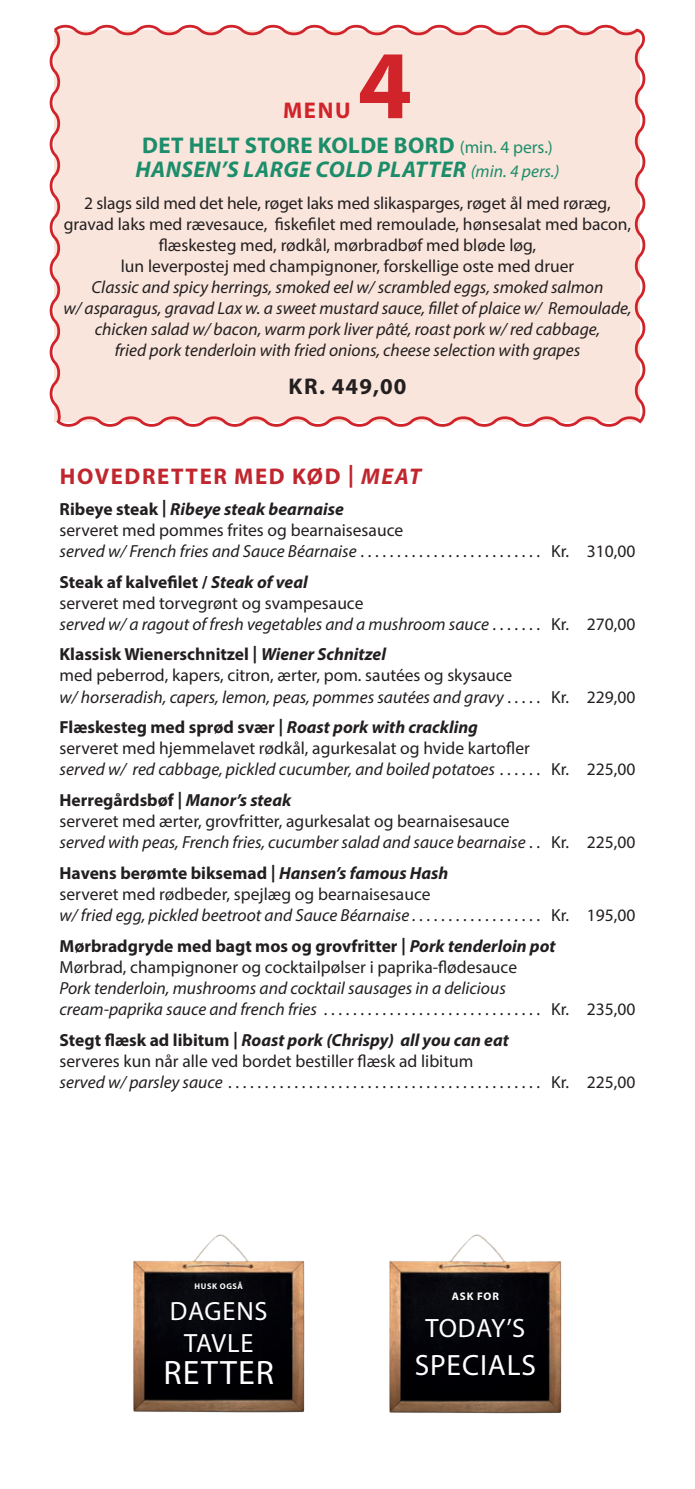
<style>
.page{position:relative;width:695px;height:1489px;background:#fff}
.page>*{position:absolute;margin:0;border:0;box-sizing:border-box;transform-origin:0 0}
.t1{font:700 98px "Myriad Pro";color:#d1232a}
.t2{font:33.95px "Myriad Pro";letter-spacing:.03em;color:#fff}
.t3{font:29.4px "Myriad Pro";letter-spacing:.03em;color:#fff}
.t4{font:26.6px "Myriad Pro";letter-spacing:.01em;color:#fff}
.t5{font:26.43px/32.2px "Myriad Pro";letter-spacing:.03em;color:#fff;text-align:center}
.t6{font:italic 700 22.75px/24.5px "Myriad Pro";letter-spacing:.02em;color:#1c8d6a}
.t7{font:700 22.75px "Myriad Pro";letter-spacing:.07em;color:#c0262d}
.t8{font:700 22.75px "Myriad Pro";letter-spacing:.05em;color:#231f20}
.t9{font:700 22.75px "Myriad Pro";color:#d1232a}
.t10{font:17.5px/21px "Myriad Pro";color:#231f20}
.t11{font:italic 17.5px/21px "Myriad Pro";color:#231f20}
.t12{font:700 17.5px/31px "Myriad Pro";color:#231f20}
.t13{font:700 11.03px "Myriad Pro";letter-spacing:.07em;color:#fff}
.t14{font:700 8.22px "Myriad Pro";letter-spacing:.07em;color:#fff}
.s1{font-style:normal}
.s2{font-weight:400;font-style:normal;font-size:17.5px}
.s3{font-weight:400;font-size:17.5px}
.s4{font-style:italic}
.s5{font-weight:700}
.s6{font-weight:700;font-style:italic}
.s7{font-weight:700;font-style:normal}
.s8{font-weight:400}
</style>
<div class="page">
<div style="left:49px;top:24px;width:597px;height:403px;background:#f9e5dc"></div>
<img style="left:389px;top:1234px;width:173px;height:180px">
<img style="left:133px;top:1234px;width:172px;height:179px">
<h1 class="t1" style="left:357px;top:21px;width:56px">4</h1>
<h3 class="t6" style="left:135px;top:132px;width:425px"><span class="s1">DET HELT STORE KOLDE BORD</span> <span class="s2">(min. 4 pers.)<br></span>HANSEN’S LARGE COLD PLATTER <span class="s3">(min. 4 pers.)</span></h3>
<p class="t10" style="left:64px;top:192px;width:568px;text-align:center">2 slags sild med det hele, røget laks med slikasparges, røget ål med røræg, gravad laks med rævesauce, fiskefilet med remoulade, hønsesalat med bacon, flæskesteg med, rødkål, mørbradbøf med bløde løg,<br>lun leverpostej med champignoner, forskellige oste med druer</p>
<p class="t11" style="left:63px;top:276px;width:569px;text-align:center">Classic and spicy herrings, smoked eel w/ scrambled eggs, smoked salmon<br>w/ asparagus, gravad Lax w. a sweet mustard sauce, fillet of plaice w/ Remoulade, chicken salad w/ bacon, warm pork liver pâté, roast pork w/ red cabbage,<br>fried pork tenderloin with fried onions, cheese selection with grapes</p>
<h3 class="t8" style="left:288px;top:372px;width:119px">KR. 449,00</h3>
<h3 class="t9" style="left:283px;top:96px;width:69px">MENU</h3>
<h3 class="t7" style="left:60px;top:461px;width:363px">HOVEDRETTER MED KØD | <span class="s4">MEAT</span></h3>
<p class="t10" style="left:60px;top:498px;width:345px"><span class="s5">Ribeye steak |</span> <span class="s6">Ribeye steak bearnaise </span>serveret med pommes frites og bearnaisesauce <span class="s4">served w/ French fries and Sauce Béarnaise</span>..........................</p>
<p class="t11" style="left:60px;top:571px;width:434px"><span class="s7">Steak af kalvefilet /</span> <span class="s5">Steak of veal<br></span><span class="s1">serveret med torvegrønt og svampesauce<br></span>served w/ a ragout of fresh vegetables and a mushroom sauce<span class="s1">........</span></p>
<p class="t10" style="left:60px;top:643px;width:456px"><span class="s5">Klassisk Wienerschnitzel |</span> <span class="s6">Wiener Schnitzel<br></span>med peberrod, kapers, citron, ærter, pom. sautées og skysauce <span class="s4">w/ horseradish, capers, lemon, peas, pommes sautées and gravy</span> ......</p>
<p class="t10" style="left:60px;top:716px;width:471px"><span class="s5">Flæskesteg med sprød svær |</span> <span class="s6">Roast pork with crackling </span>serveret med hjemmelavet rødkål, agurkesalat og hvide kartofler <span class="s4">served w/ red cabbage, pickled cucumber, and boiled potatoes</span>.......</p>
<p class="t10" style="left:60px;top:789px;width:470px"><span class="s5">Herregårdsbøf |</span> <span class="s6">Manor’s steak<br></span>serveret med ærter, grovfritter, agurkesalat og bearnaisesauce <span class="s4">served with peas, French fries, cucumber salad and sauce bearnaise</span>...</p>
<p class="t10" style="left:551px;top:540px;width:86px">Kr. 310,00</p>
<p class="t10" style="left:551px;top:613px;width:86px">Kr. 270,00</p>
<p class="t10" style="left:551px;top:685px;width:86px">Kr. 229,00</p>
<p class="t10" style="left:551px;top:758px;width:86px">Kr. 225,00</p>
<p class="t10" style="left:551px;top:831px;width:86px">Kr. 225,00</p>
<p class="t10" style="left:60px;top:862px;width:390px"><span class="s5">Havens berømte biksemad |</span> <span class="s6">Hansen’s famous Hash </span>serveret med rødbeder, spejlæg og bearnaisesauce <span class="s4">w/ fried egg, pickled beetroot and Sauce Béarnaise</span>...................</p>
<p class="t12" style="left:60px;top:899px;width:577px;text-indent:491px"><span class="s8">Kr. 195,00<br></span>Mørbradgryde med bagt mos og grovfritter | <span class="s4">Pork tenderloin pot</span></p>
<p class="t10" style="left:60px;top:956px;width:459px">Mørbrad, champignoner og cocktailpølser i paprika-flødesauce</p>
<p class="t11" style="left:60px;top:977px;width:447px">Pork tenderloin, mushrooms and cocktail sausages in a delicious cream-paprika sauce and french fries <span class="s1">...............................</span></p>
<p class="t10" style="left:551px;top:998px;width:86px">Kr. 235,00</p>
<p class="t10" style="left:60px;top:1029px;width:450px"><span class="s5">Stegt flæsk ad libitum |</span> <span class="s6">Roast pork (Chrispy) all you can eat </span>serveres kun når alle ved bordet bestiller flæsk ad libitum <span class="s4">served w/ parsley sauce</span>............................................</p>
<p class="t10" style="left:551px;top:1071px;width:86px">Kr. 225,00</p>
<p class="t14" style="left:194px;top:1280px;width:50px">HUSK OGSÅ</p>
<h3 class="t5" style="left:170px;top:1294px;width:99px">DAGENS<br>TAVLE</h3>
<h2 class="t2" style="left:163px;top:1351px;width:112px">RETTER</h2>
<p class="t13" style="left:452px;top:1289px;width:48px">ASK FOR</p>
<h3 class="t4" style="left:425px;top:1311px;width:101px">TODAY’S</h3>
<h3 class="t3" style="left:414px;top:1346px;width:123px">SPECIALS</h3>
</div>
